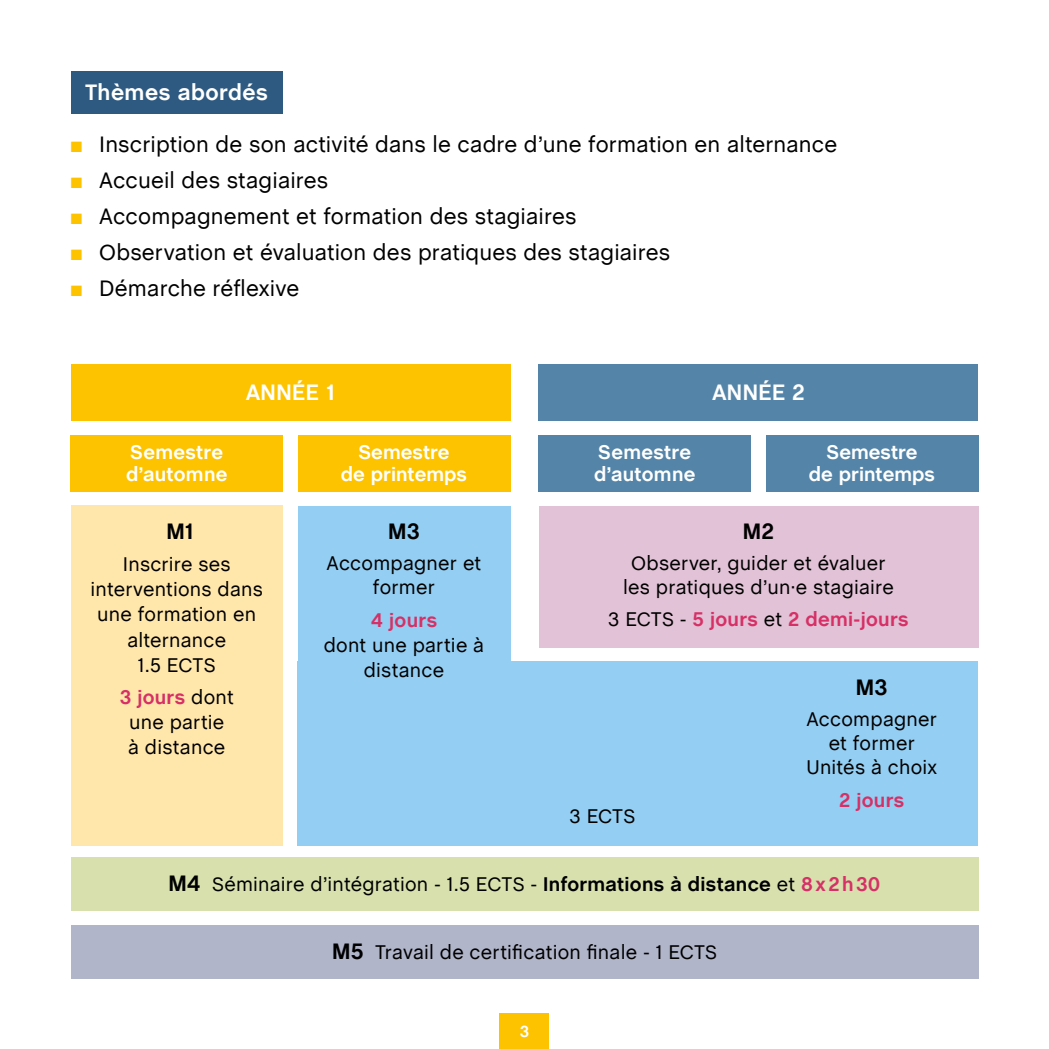
<style>
.page{position:relative;width:1049px;height:1049px;background:#fff}
.page>*{position:absolute;margin:0;border:0;box-sizing:border-box;transform-origin:0 0}
.t1{font:22.5px "Chalet Book TT";letter-spacing:.005em;color:#000}
.t2{font:700 22.5px "Chalet Book TT";letter-spacing:.02em;color:#fff}
.t3{font:700 22.5px "Chalet Book TT";letter-spacing:.015em;color:#000}
.t4{font:20px/25px "Chalet Book TT";letter-spacing:.01em;color:#000;text-align:center}
.t5{font:700 20px/22.5px "Chalet Book TT";letter-spacing:.01em;color:#fff;text-align:center}
.t6{font:700 20px "Chalet Book TT";letter-spacing:.015em;color:#d63066}
.t7{font:700 16.25px "Chalet Book TT";color:#fff}
.s1{color:#fdc300}
.s2{font-weight:700;color:#d63066}
.s3{font-weight:400;color:#000}
.s4{font-weight:700;font-size:22.5px}
.s5{font-weight:700}
</style>
<div class="page">
<div style="left:500px;top:1013px;width:49px;height:36px;background:#fdc300"></div>
<div style="left:298px;top:661px;width:680px;height:185px;background:#94cef2"></div>
<div style="left:71px;top:71px;width:212px;height:42px;background:#2e5a81"></div>
<div style="left:71px;top:364px;width:439px;height:57px;background:#fdc300"></div>
<div style="left:298px;top:435px;width:212px;height:56px;background:#fdc300"></div>
<div style="left:766px;top:435px;width:212px;height:56px;background:#5485a9"></div>
<div style="left:70px;top:435px;width:213px;height:56px;background:#fdc300"></div>
<div style="left:71px;top:506px;width:212px;height:340px;background:#ffe7ac"></div>
<div style="left:298px;top:506px;width:212px;height:241px;background:#94cef2"></div>
<div style="left:539px;top:506px;width:439px;height:141px;background:#e2c2d6"></div>
<div style="left:71px;top:857px;width:907px;height:54px;background:#d8e0ae"></div>
<div style="left:71px;top:925px;width:907px;height:53px;background:#b0b5c9"></div>
<div style="left:538px;top:435px;width:213px;height:56px;background:#5485a9"></div>
<div style="left:539px;top:364px;width:439px;height:57px;background:#5485a9"></div>
<p class="t2" style="left:85px;top:79px;width:184px">Thèmes abordés</p>
<p class="t1" style="left:71px;top:131px;width:768px"><span class="s1">■</span> Inscription de son activité dans le cadre d’une formation en alternance</p>
<p class="t1" style="left:71px;top:167px;width:259px"><span class="s1">■</span> Accueil des stagiaires</p>
<p class="t1" style="left:71px;top:203px;width:507px"><span class="s1">■</span> Accompagnement et formation des stagiaires</p>
<p class="t1" style="left:71px;top:239px;width:601px"><span class="s1">■</span> Observation et évaluation des pratiques des stagiaires</p>
<p class="t1" style="left:71px;top:275px;width:230px"><span class="s1">■</span> Démarche réflexive</p>
<p class="t5" style="left:126px;top:440px;width:103px;text-align:left">Semestre d’automne</p>
<p class="t2" style="left:246px;top:379px;width:91px">ANNÉE 1</p>
<p class="t2" style="left:712px;top:379px;width:94px">ANNÉE 2</p>
<p class="t5" style="left:341px;top:440px;width:128px">Semestre<br>de printemps</p>
<p class="t5" style="left:809px;top:440px;width:128px">Semestre<br>de printemps</p>
<p class="t5" style="left:594px;top:440px;width:103px;text-align:left">Semestre d’automne</p>
<p class="t3" style="left:166px;top:518px;width:29px">M1</p>
<p class="t4" style="left:91px;top:552px;width:174px">Inscrire ses interventions dans une formation en alternance<br>1.5 ECTS</p>
<p class="t4" style="left:120px;top:684px;width:116px"><span class="s2">3 jours</span> dont une partie<br>à distance</p>
<p class="t3" style="left:388px;top:518px;width:33px">M3</p>
<p class="t4" style="left:327px;top:551px;width:156px;line-height:24px">Accompagner et former</p>
<p class="t6" style="left:371px;top:608px;width:68px">4 jours</p>
<p class="t4" style="left:324px;top:632px;width:162px">dont une partie à distance</p>
<p class="t3" style="left:743px;top:518px;width:33px">M2</p>
<p class="t4" style="left:623px;top:551px;width:272px;line-height:24px">Observer, guider et évaluer les pratiques d’un·e stagiaire</p>
<p class="t6" style="left:608px;top:607px;width:302px"><span class="s3">3 ECTS -</span> 5 jours <span class="s3">et</span> 2 demi-jours</p>
<p class="t4" style="left:570px;top:803px;width:67px">3 ECTS</p>
<p class="t3" style="left:856px;top:674px;width:33px">M3</p>
<p class="t4" style="left:806px;top:707px;width:132px;line-height:24px">Accompagner et former<br>Unités à choix</p>
<p class="t6" style="left:839px;top:788px;width:67px">2 jours</p>
<p class="t4" style="left:169px;top:872px;width:713px"><span class="s4">M4</span> Séminaire d’intégration - 1.5 ECTS - <span class="s5">Informations à distance</span> et <span class="s2">8x2h30</span></p>
<p class="t4" style="left:332px;top:939px;width:386px"><span class="s4">M5</span> Travail de certification finale - 1 ECTS</p>
<p class="t7" style="left:520px;top:1022px;width:11px">3</p>
</div>
